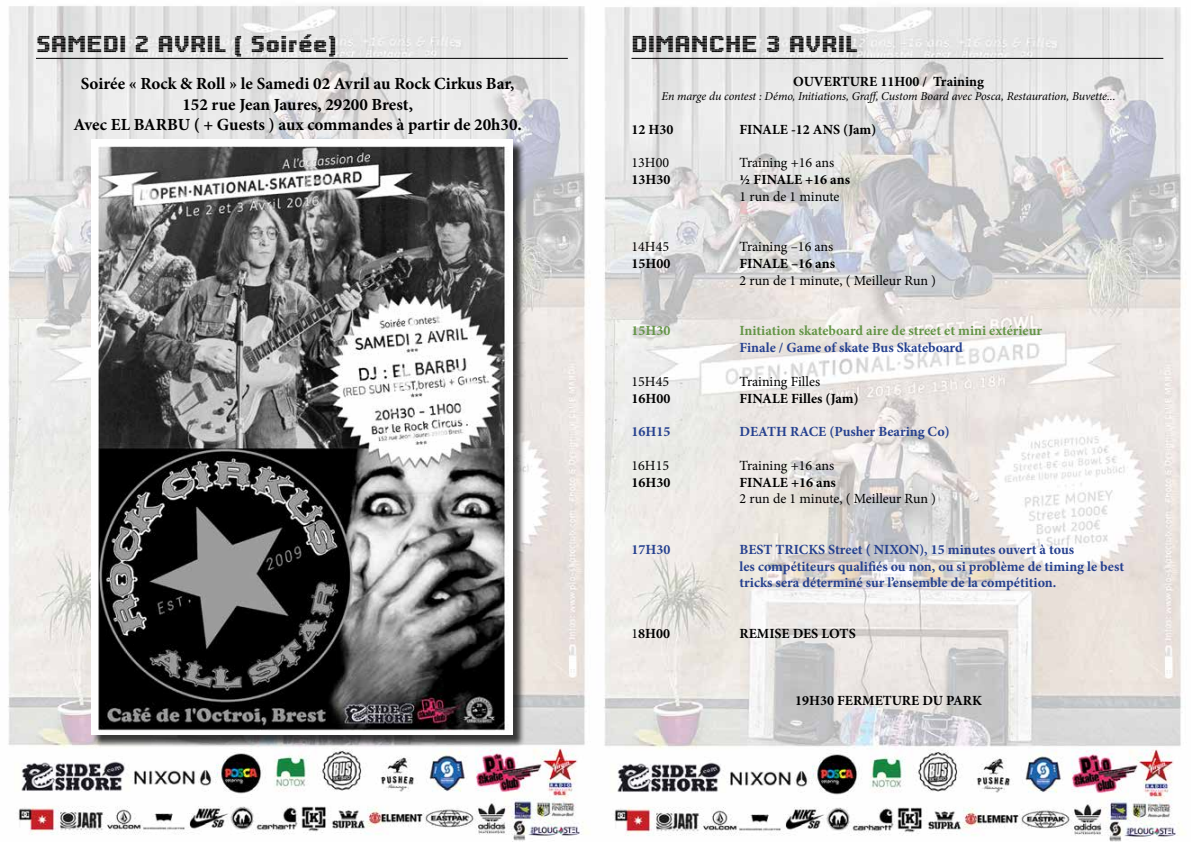
<style>
.page{position:relative;width:1191px;height:842px;background:#fff}
.page>*{position:absolute;margin:0;border:0;box-sizing:border-box;transform-origin:0 0}
.t1{font:24px "Big Dots";color:#000}
.t2{font:700 17px/20.4px "Minion Pro";color:#000;text-align:center}
.t3{font:700 14px/16.8px "Minion Pro";color:#25408f}
.t4{font:700 14px "Minion Pro";color:#000}
.t5{font:14px "Minion Pro";color:#000}
.t6{font:700 14px "Minion Pro";color:#649547}
.t7{font:italic 12px "Minion Pro";letter-spacing:-.01em;color:#000}
.s1{font-weight:400}
</style>
<div class="page">
<img style="left:8px;top:6px;width:1178px;height:836px">
<div style="left:93px;top:141px;width:432px;height:606px;background:#000;opacity:.75"></div>
<img style="left:91px;top:140px;width:421px;height:594px">
<hr style="left:36px;top:58px;width:532px;height:1px;background:#000">
<hr style="left:631px;top:58px;width:532px;height:1px;background:#000">
<h1 class="t1" style="left:36px;top:30px;width:302px">SAMEDI 2 AVRIL ( Soirée)</h1>
<p class="t2" style="left:73px;top:74px;width:450px">Soirée « Rock &amp; Roll » le Samedi 02 Avril au Rock Cirkus Bar,<br>152 rue Jean Jaures, 29200 Brest,<br>Avec EL BARBU ( + Guests ) aux commandes à partir de 20h30.</p>
<h1 class="t1" style="left:631px;top:30px;width:227px">DIMANCHE 3 AVRIL</h1>
<p class="t4" style="left:793px;top:71px;width:192px">OUVERTURE 11H00 / Training</p>
<p class="t7" style="left:661px;top:88px;width:455px">En marge du contest : Démo, Initiations, Graff, Custom Board avec Posca, Restauration, Buvette...</p>
<p class="t4" style="left:631px;top:119px;width:43px">12 H30</p>
<p class="t4" style="left:739px;top:119px;width:138px">FINALE -12 ANS (Jam)</p>
<p class="t5" style="left:631px;top:154px;width:39px">13H00</p>
<p class="t5" style="left:739px;top:154px;width:96px">Training +16 ans</p>
<p class="t4" style="left:631px;top:170px;width:40px">13H30</p>
<p class="t4" style="left:739px;top:170px;width:112px">½ FINALE +16 ans</p>
<p class="t5" style="left:739px;top:187px;width:101px">1 run de 1 minute</p>
<p class="t5" style="left:631px;top:238px;width:39px">14H45</p>
<p class="t5" style="left:739px;top:238px;width:95px">Training –16 ans</p>
<p class="t4" style="left:631px;top:254px;width:40px">15H00</p>
<p class="t4" style="left:739px;top:254px;width:97px">FINALE –16 ans</p>
<p class="t5" style="left:739px;top:271px;width:198px">2 run de 1 minute, ( Meilleur Run )</p>
<p class="t6" style="left:631px;top:321px;width:40px">15H30</p>
<p class="t6" style="left:739px;top:321px;width:304px">Initiation skateboard aire de street et mini extérieur</p>
<p class="t3" style="left:739px;top:339px;width:225px">Finale / Game of skate Bus Skateboard</p>
<p class="t5" style="left:631px;top:372px;width:39px">15H45</p>
<p class="t5" style="left:739px;top:372px;width:82px">Training Filles</p>
<p class="t4" style="left:631px;top:388px;width:40px">16H00</p>
<p class="t4" style="left:739px;top:388px;width:121px">FINALE Filles (Jam)</p>
<p class="t3" style="left:631px;top:423px;width:40px">16H15</p>
<p class="t3" style="left:739px;top:423px;width:212px">DEATH RACE (Pusher Bearing Co)</p>
<p class="t5" style="left:631px;top:456px;width:39px">16H15</p>
<p class="t5" style="left:739px;top:456px;width:96px">Training +16 ans</p>
<p class="t4" style="left:631px;top:472px;width:40px">16H30</p>
<p class="t4" style="left:739px;top:472px;width:98px">FINALE +16 ans</p>
<p class="t5" style="left:739px;top:490px;width:198px">2 run de 1 minute, ( Meilleur Run )</p>
<p class="t3" style="left:631px;top:541px;width:40px">17H30</p>
<p class="t3" style="left:739px;top:541px;width:386px">BEST TRICKS Street ( NIXON), 15 minutes ouvert à tous<br>les compétiteurs qualifiés ou non, ou si problème de timing le best tricks sera déterminé sur l’ensemble de la compétition.</p>
<p class="t4" style="left:631px;top:623px;width:40px"><span class="s1">1</span>8H00</p>
<p class="t4" style="left:739px;top:623px;width:118px">REMISE DES LOTS</p>
<p class="t4" style="left:795px;top:691px;width:188px">19H30 FERMETURE DU PARK</p>
</div>
